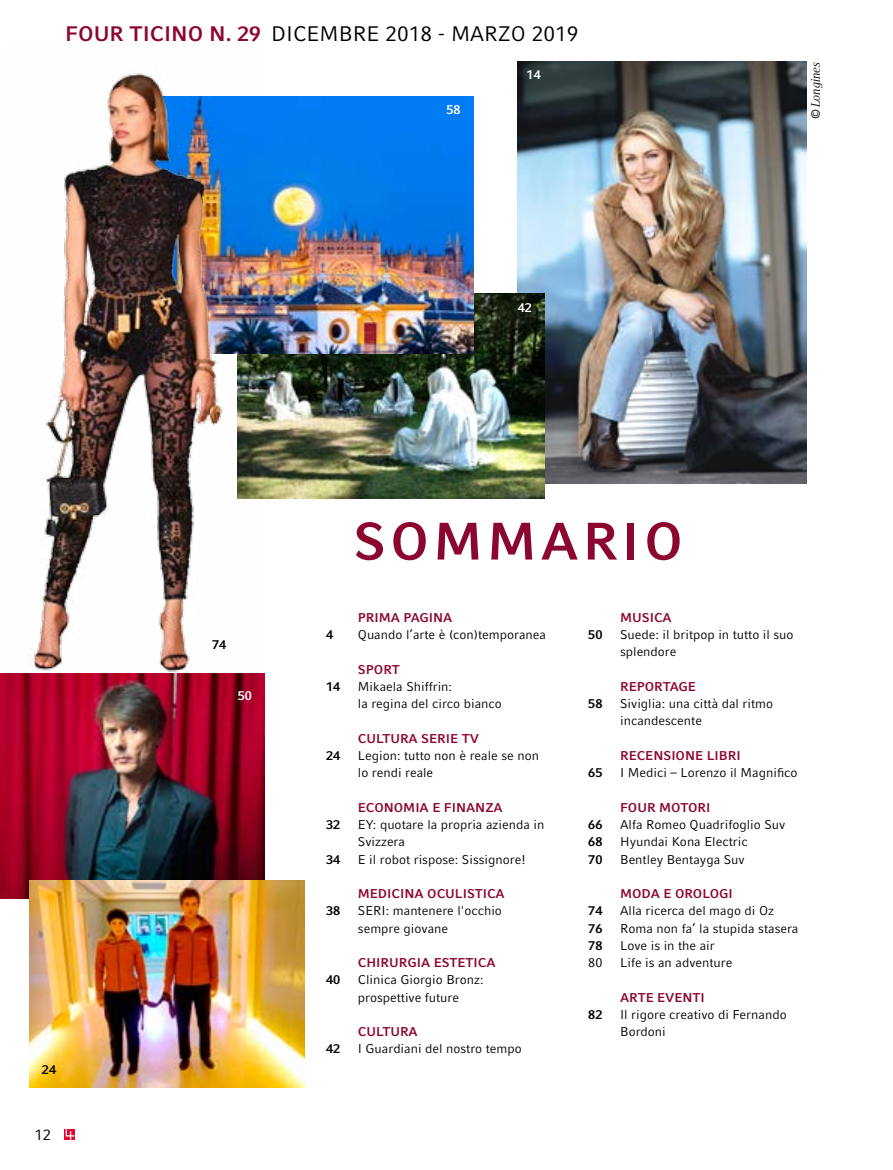
<style>
.page{position:relative;width:893px;height:1170px;background:#fff}
.page>*{position:absolute;margin:0;border:0;box-sizing:border-box;transform-origin:0 0}
.t1{font:700 52.5px "Compatil Fact LT Pro";letter-spacing:.08em;color:#8c072f}
.t2{font:21px "Compatil Fact LT Pro";color:#000}
.t3{font:15px "Compatil Fact LT Pro";color:#000}
.t4{font:12.75px/17.2px "Compatil Fact LT Pro";color:#000}
.t5{font:700 12.75px "Compatil Fact LT Pro";color:#8c072f}
.t6{font:700 12.75px "Compatil Fact LT Pro";color:#000}
.t7{font:700 12.75px "Compatil Fact LT Pro";color:#fff}
.t8{font:italic 12px "Compatil Text LT Pro";color:#000}
.s1{font-weight:700;color:#8c072f}
</style>
<div class="page">
<img style="left:0;top:673px;width:264px;height:224px">
<img style="left:517px;top:62px;width:289px;height:421px">
<img style="left:262px;top:294px;width:282px;height:204px">
<img style="left:262px;top:97px;width:211px;height:256px">
<img style="left:5px;top:73px;width:257px;height:626px">
<img style="left:30px;top:880px;width:275px;height:207px">
<svg style="left:64px;top:1129px;width:2px;height:10px"></svg>
<svg style="left:66px;top:1129px;width:8px;height:10px"></svg>
<h2 class="t2" style="left:65px;top:22px;width:515px"><span class="s1">FOU R TICINO N. 29</span> dicembre 2018 - marzo 2019</h2>
<p class="t7" style="left:446px;top:102px;width:16px">58</p>
<p class="t7" style="left:527px;top:67px;width:16px">14</p>
<p class="t7" style="left:518px;top:300px;width:16px">42</p>
<p class="t8" style="left:808px;top:119px;width:59px;rotate:-90deg">© Longines</p>
<p class="t6" style="left:42px;top:1061px;width:16px">24</p>
<p class="t3" style="left:34px;top:1125px;width:18px">12</p>
<p class="t6" style="left:212px;top:636px;width:16px">74</p>
<p class="t7" style="left:238px;top:688px;width:16px">50</p>
<h1 class="t1" style="left:353px;top:510px;width:322px">SOMMARIO</h1>
<p class="t5" style="left:358px;top:610px;width:18px">PRIMA</p>
<p class="t5" style="left:404px;top:610px;width:34px">PAGINA</p>
<p class="t6" style="left:326px;top:627px;width:9px">4</p>
<p class="t4" style="left:358px;top:626px;width:190px">Quando l’arte è (con)temporanea</p>
<p class="t5" style="left:326px;top:661px;width:16px">SPO</p>
<p class="t5" style="left:383px;top:661px;width:15px">RT</p>
<p class="t6" style="left:326px;top:679px;width:16px">14</p>
<p class="t4" style="left:358px;top:677px;width:145px">M ikaela Shiffrin:<br>la regina del circo bianco</p>
<p class="t5" style="left:358px;top:730px;width:72px">CULTURA SERIE</p>
<p class="t5" style="left:462px;top:730px;width:19px">TV</p>
<p class="t6" style="left:326px;top:748px;width:16px">24</p>
<p class="t4" style="left:358px;top:746px;width:183px">Legion: tutto non è reale se non lo rendi reale</p>
<p class="t5" style="left:358px;top:799px;width:55px">ECONOMIA</p>
<p class="t5" style="left:432px;top:799px;width:21px">E FINAN</p>
<p class="t5" style="left:485px;top:799px;width:19px">ZA</p>
<p class="t6" style="left:326px;top:817px;width:16px">32</p>
<p class="t4" style="left:358px;top:816px;width:188px">EY: quotare la propria azienda in<br>Svizzera</p>
<p class="t6" style="left:326px;top:851px;width:16px">34</p>
<p class="t4" style="left:358px;top:850px;width:169px">E il robot rispose: Sissignore!</p>
<p class="t5" style="left:358px;top:886px;width:51px">MEDICINA</p>
<p class="t5" style="left:427px;top:886px;width:79px">OCULISTI CA</p>
<p class="t6" style="left:326px;top:903px;width:16px">38</p>
<p class="t4" style="left:358px;top:902px;width:146px">SERI : mantenere l'occhio sempre giovane</p>
<p class="t5" style="left:358px;top:955px;width:139px">CHIRURGIA ESTETICA</p>
<p class="t6" style="left:326px;top:972px;width:16px">40</p>
<p class="t4" style="left:358px;top:971px;width:127px">Clinica Giorgio Bronz: prospettive future</p>
<p class="t5" style="left:358px;top:1024px;width:52px">CULTURA</p>
<p class="t6" style="left:326px;top:1041px;width:16px">42</p>
<p class="t4" style="left:358px;top:1040px;width:165px">I Guardiani del nostro tempo</p>
<p class="t5" style="left:620px;top:610px;width:53px">MUSICA</p>
<p class="t6" style="left:588px;top:627px;width:16px">50</p>
<p class="t4" style="left:620px;top:626px;width:175px">Suede: il britpop in tutto il suo splendore</p>
<p class="t5" style="left:620px;top:679px;width:75px">RE PORTAGE</p>
<p class="t6" style="left:588px;top:696px;width:16px">58</p>
<p class="t4" style="left:620px;top:695px;width:155px">Siviglia: una città dal ritmo incandescente</p>
<p class="t5" style="left:620px;top:748px;width:34px">RECENSI</p>
<p class="t5" style="left:676px;top:748px;width:59px">ONE LIBRI</p>
<p class="t6" style="left:588px;top:765px;width:16px">65</p>
<p class="t4" style="left:620px;top:764px;width:179px">I Medici – Lorenzo il Magnifico</p>
<p class="t5" style="left:620px;top:799px;width:84px">FOUR MOTORI</p>
<p class="t6" style="left:588px;top:817px;width:16px">66</p>
<p class="t4" style="left:620px;top:815px;width:167px">Alfa Romeo Quadrifoglio Suv</p>
<p class="t6" style="left:588px;top:834px;width:16px">68</p>
<p class="t4" style="left:620px;top:833px;width:129px">Hyundai Kona Electric</p>
<p class="t6" style="left:588px;top:851px;width:16px">70</p>
<p class="t4" style="left:620px;top:850px;width:126px">Bentley Bentayga Suv</p>
<p class="t5" style="left:620px;top:886px;width:111px">MODA E OROLOGI</p>
<p class="t6" style="left:588px;top:903px;width:16px">74</p>
<p class="t4" style="left:620px;top:902px;width:156px">Alla ricerca del mago di Oz</p>
<p class="t6" style="left:588px;top:920px;width:16px">76</p>
<p class="t4" style="left:620px;top:919px;width:180px">Roma non fa’ la stupida stasera</p>
<p class="t6" style="left:588px;top:937px;width:16px">78</p>
<p class="t4" style="left:620px;top:936px;width:96px">Love is in the air</p>
<p class="t4" style="left:588px;top:954px;width:16px">80</p>
<p class="t4" style="left:620px;top:954px;width:114px">Life is an adventure</p>
<p class="t5" style="left:620px;top:989px;width:84px">ARTE EVENTI</p>
<p class="t6" style="left:588px;top:1006px;width:16px">82</p>
<p class="t4" style="left:620px;top:1005px;width:168px">I l rigore creativo di Fernando<br>Bordoni</p>
</div>
